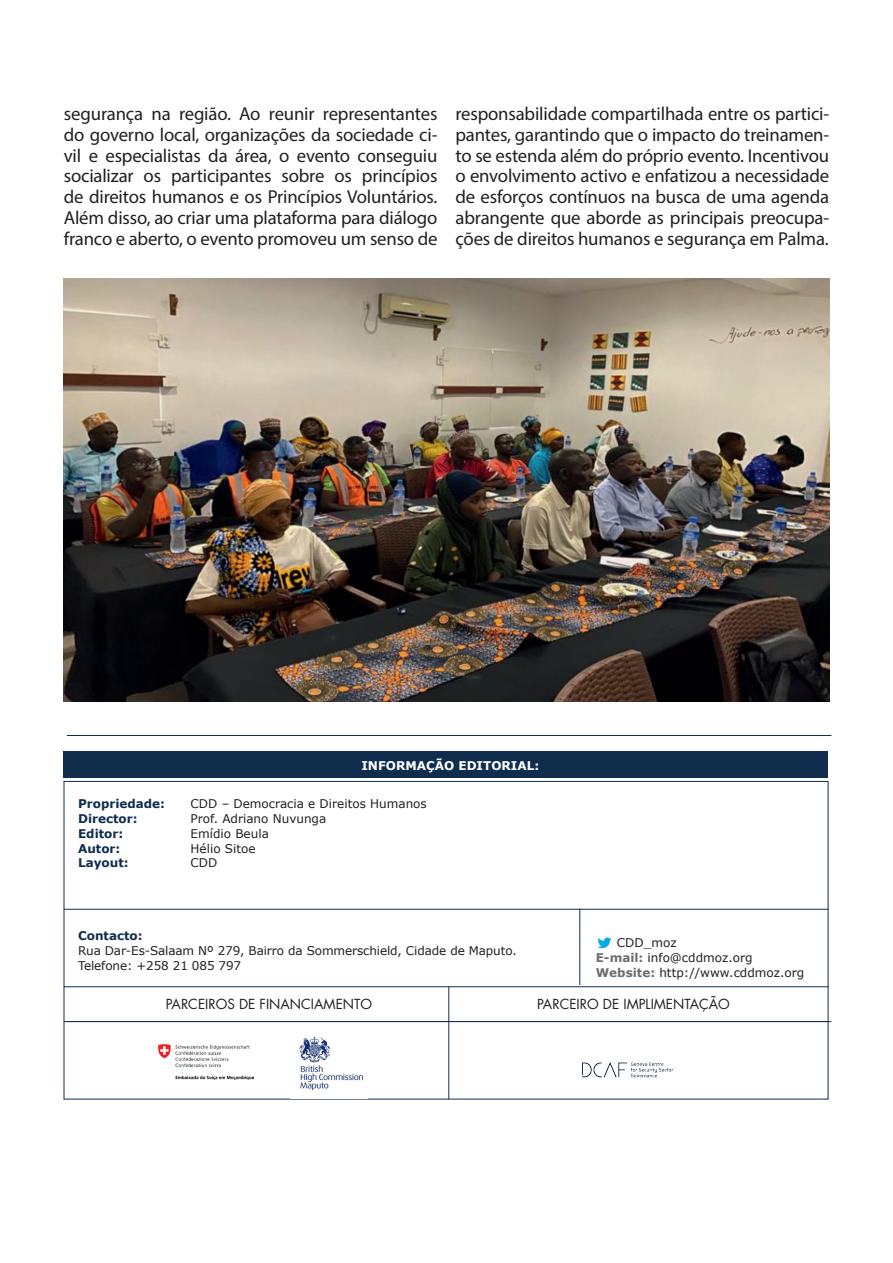
<style>
.page{position:relative;width:893px;height:1263px;background:#fff}
.page>*{position:absolute;margin:0;border:0;box-sizing:border-box;transform-origin:0 0}
.t1{font:18.75px/20.7px "Myriad Pro";letter-spacing:-.01em;color:#231f20;text-align:justify}
.t2{font:13.5px "Futura LT";color:#231f20}
.t3{font:12px/15px "Verdana";color:#231f20}
.t4{font:700 12px "Verdana";color:#102d4e}
.t5{font:700 12px "Verdana";color:#fff}
.s1{font-weight:700;color:#6c6d70}
</style>
<div class="page">
<div style="left:64px;top:751px;width:764px;height:26px;background:#102d4e"></div>
<hr style="left:64px;top:909px;width:764px;height:1px;background:#102d4e">
<hr style="left:64px;top:986px;width:764px;height:1px;background:#102d4e">
<hr style="left:580px;top:908px;width:1px;height:77px;background:#102d4e">
<img style="left:597px;top:937px;width:15px;height:12px">
<hr style="left:67px;top:735px;width:764px;height:1px;background:#102d4e">
<img style="left:64px;top:279px;width:765px;height:423px">
<hr style="left:67px;top:1021px;width:764px;height:1px;background:#102d4e">
<hr style="left:449px;top:986px;width:1px;height:113px;background:#102d4e">
<hr style="left:64px;top:1021px;width:764px;height:1px;background:#102d4e">
<img style="left:582px;top:1062px;width:91px;height:16px">
<img style="left:158px;top:1044px;width:95px;height:36px">
<img style="left:299px;top:1036px;width:64px;height:55px">
<p class="t1" style="left:64px;top:103px;width:375px">segurança na região. Ao reunir representantes do governo local, organizações da sociedade ci&shy;vil e especialistas da área, o evento conseguiu socializar os participantes sobre os princípios de direitos humanos e os Princípios Voluntários.<br>Além disso, ao criar uma plataforma para diálogo franco e aberto, o evento promoveu um senso de</p>
<p class="t1" style="left:455px;top:103px;width:375px">responsabilidade compartilhada entre os partici&shy;pantes, garantindo que o impacto do treinamen&shy;to se estenda além do próprio evento. Incentivou o envolvimento activo e enfatizou a necessidade de esforços contínuos na busca de uma agenda abrangente que aborde as principais preocupa&shy;ções de direitos humanos e segurança em Palma.</p>
<p class="t5" style="left:361px;top:758px;width:179px">INFORMAÇÃO EDITORIAL:</p>
<p class="t4" style="left:78px;top:795px;width:89px">Propriedade:</p>
<p class="t3" style="left:191px;top:796px;width:238px">CDD – Democracia e Direitos Humanos</p>
<p class="t4" style="left:78px;top:810px;width:61px">Director:</p>
<p class="t3" style="left:191px;top:811px;width:137px">Prof. Adriano Nuvunga</p>
<p class="t4" style="left:78px;top:825px;width:47px">Editor:</p>
<p class="t3" style="left:191px;top:826px;width:80px">Emídio Beula</p>
<p class="t4" style="left:78px;top:840px;width:44px">Autor:</p>
<p class="t3" style="left:191px;top:841px;width:66px">Hélio Sitoe</p>
<p class="t4" style="left:78px;top:855px;width:52px">Layout:</p>
<p class="t3" style="left:191px;top:855px;width:28px">CDD</p>
<p class="t4" style="left:78px;top:928px;width:66px">Contacto:</p>
<p class="t3" style="left:78px;top:943px;width:440px">Rua Dar-Es-Salaam Nº 279, Bairro da Sommerschield, Cidade de Maputo.<br>Telefone: +258 21 085 797</p>
<p class="t3" style="left:596px;top:935px;width:210px;text-indent:21px">CDD_moz<br><span class="s1">E-mail:</span> info@cddmoz.org<br><span class="s1">Website:</span> http://www.cddmoz.org</p>
<p class="t2" style="left:166px;top:996px;width:208px">PARCEIROS DE FINANCIAMENTO</p>
<p class="t2" style="left:537px;top:996px;width:194px">PARCEIRO DE IMPLIMENTAÇÃO</p>
</div>
